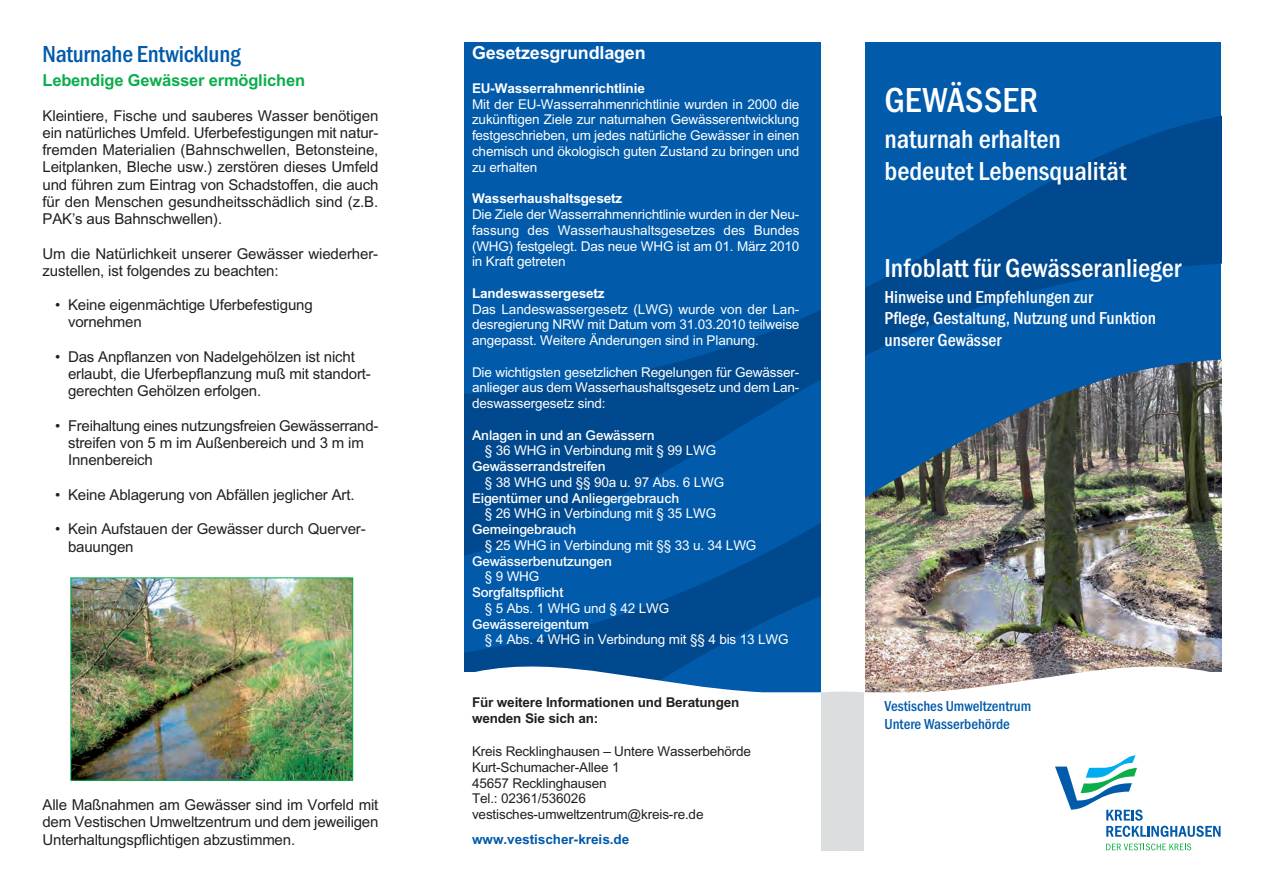
<style>
.page{position:relative;width:1263px;height:893px;background:#fff}
.page>*{position:absolute;margin:0;border:0;box-sizing:border-box;transform-origin:0 0}
.t1{font:500 condensed 36px "Franklin Gothic";letter-spacing:.005em;color:#fff}
.t2{font:500 condensed 27px/32.4px "Franklin Gothic";color:#fff}
.t3{font:500 condensed 24px "Franklin Gothic";letter-spacing:-.01em;color:#015aaa}
.t4{font:500 condensed 18px/21.6px "Franklin Gothic";color:#fff}
.t5{font:700 18px "Arial";letter-spacing:-.01em;color:#fff}
.t6{font:700 16.5px "Arial";letter-spacing:-.01em;color:#0cae4c}
.t7{font:15px/17.2px "Arial";letter-spacing:-.01em;color:#231f20}
.t8{font:500 condensed 15px/18px "Franklin Gothic";color:#015aaa}
.t9{font:13.5px/15.8px "Arial";letter-spacing:-.01em;color:#fff;text-align:justify}
.t10{font:500 13.5px "Arial";letter-spacing:-.01em;color:#fff}
.t11{font:13.5px/15.8px "Arial";letter-spacing:-.01em;color:#231f20}
.t12{font:700 13.5px "Arial";letter-spacing:-.01em;color:#fff}
.t13{font:700 13.5px/15.8px "Arial";letter-spacing:-.01em;color:#231f20}
.t14{font:700 13.5px "Arial";color:#015aaa}
</style>
<div class="page">
<div style="left:464px;top:42px;width:757px;height:819px;background:#015aaa"></div>
<img style="left:464px;top:583px;width:757px;height:71px">
<img style="left:642px;top:577px;width:339px;height:77px">
<svg style="left:464px;top:98px;width:757px;height:479px"></svg>
<div style="left:821px;top:42px;width:43px;height:819px;background:#fff"></div>
<svg style="left:464px;top:654px;width:378px;height:207px;background:#dee9f2"></svg>
<svg style="left:821px;top:654px;width:21px;height:196px;fill:#dcdddf"></svg>
<svg style="left:842px;top:654px;width:379px;height:207px;background:#f2efee"></svg>
<svg style="left:842px;top:654px;width:22px;height:196px;fill:#dcdddf"></svg>
<div style="left:451px;top:672px;width:31px;height:189px;background:#fff"></div>
<div style="left:1208px;top:672px;width:31px;height:189px;background:#fff"></div>
<svg style="left:1106px;top:843px;width:85px;height:7px"></svg>
<svg style="left:1055px;top:755px;width:165px;height:82px;background:#d3e6ef"></svg>
<div style="left:838px;top:692px;width:8px;height:158px;background:#dcdddf"></div>
<img style="left:73px;top:580px;width:278px;height:198px">
<div style="left:71px;top:578px;width:282px;height:202px;border:1px solid #0cae4c"></div>
<h3 class="t3" style="left:43px;top:46px;width:200px">Naturnahe Entwicklung</h3>
<p class="t6" style="left:43px;top:74px;width:264px">Lebendige Gewässer ermöglichen</p>
<p class="t7" style="left:43px;top:108px;width:337px;text-align:justify">Kleintiere, Fische und sauberes Wasser benötigen ein natürliches Umfeld. Uferbefestigungen mit natur&shy;fremden Materialien (Bahnschwellen, Betonsteine, Leitplanken, Bleche usw.) zerstören dieses Umfeld und führen zum Eintrag von Schadstoffen, die auch für den Menschen gesundheitsschädlich sind (z.B.<br>PAK’s aus Bahnschwellen).</p>
<p class="t7" style="left:43px;top:246px;width:337px">Um die Natürlichkeit unserer Gewässer wiederher&shy;zustellen, ist folgendes zu beachten:</p>
<p class="t7" style="left:68px;top:298px;width:246px;text-indent:-13px">• Keine eigenmächtige Uferbefestigung vornehmen</p>
<p class="t7" style="left:68px;top:349px;width:304px;text-indent:-13px">• Das Anpflanzen von Nadelgehölzen ist nicht erlaubt, die Uferbepflanzung muß mit standort&shy;gerechten Gehölzen erfolgen.</p>
<p class="t7" style="left:68px;top:418px;width:312px;text-indent:-13px">• Freihaltung eines nutzungsfreien Gewässerrand&shy;streifen von 5 m im Außenbereich und 3 m im<br>Innenbereich</p>
<p class="t7" style="left:55px;top:487px;width:301px">• Keine Ablagerung von Abfällen jeglicher Art.</p>
<p class="t7" style="left:68px;top:522px;width:299px;text-indent:-13px">• Kein Aufstauen der Gewässer durch Querver&shy;bauungen</p>
<p class="t7" style="left:43px;top:797px;width:337px;text-align:justify">Alle Maßnahmen am Gewässer sind im Vorfeld mit dem Vestischen Umweltzentrum und dem jeweiligen Unterhaltungspflichtigen abzustimmen.</p>
<p class="t5" style="left:472px;top:46px;width:175px">Gesetzesgrundlagen</p>
<p class="t12" style="left:472px;top:83px;width:174px">EU-Wasserrahmenrichtlinie</p>
<p class="t9" style="left:472px;top:97px;width:329px">Mit der EU-Wasserrahmenrichtlinie wurden in 2000 die zukünftigen Ziele zur naturnahen Gewässerentwicklung festgeschrieben, um jedes natürliche Gewässer in einen chemisch und ökologisch guten Zustand zu bringen und zu erhalten</p>
<p class="t12" style="left:472px;top:194px;width:152px">Wasserhaushaltsgesetz</p>
<p class="t9" style="left:472px;top:208px;width:329px">Die Ziele der Wasserrahmenrichtlinie wurden in der Neu&shy;fassung des Wasserhaushaltsgesetzes des Bundes (WHG) festgelegt. Das neue WHG ist am 01. März 2010 in Kraft getreten</p>
<p class="t12" style="left:472px;top:288px;width:134px">Landeswassergesetz</p>
<p class="t9" style="left:472px;top:302px;width:329px">Das Landeswassergesetz (LWG) wurde von der Lan&shy;desregierung NRW mit Datum vom 31.03.2010 teilweise angepasst. Weitere Änderungen sind in Planung.</p>
<p class="t9" style="left:472px;top:365px;width:329px">Die wichtigsten gesetzlichen Regelungen für Gewässer&shy;anlieger aus dem Wasserhaushaltsgesetz und dem Lan&shy;deswassergesetz sind:</p>
<p class="t10" style="left:472px;top:430px;width:184px">Anlagen in und an Gewässern</p>
<p class="t9" style="left:485px;top:444px;width:233px">§ 36 WHG in Verbindung mit § 99 LWG</p>
<p class="t10" style="left:472px;top:461px;width:135px">Gewässerrandstreifen</p>
<p class="t9" style="left:485px;top:475px;width:241px">§ 38 WHG und §§ 90a u. 97 Abs. 6 LWG</p>
<p class="t10" style="left:472px;top:493px;width:209px">Eigentümer und Anliegergebrauch</p>
<p class="t9" style="left:485px;top:507px;width:233px">§ 26 WHG in Verbindung mit § 35 LWG</p>
<p class="t10" style="left:472px;top:524px;width:106px">Gemeingebrauch</p>
<p class="t9" style="left:485px;top:538px;width:273px">§ 25 WHG in Verbindung mit §§ 33 u. 34 LWG</p>
<p class="t10" style="left:472px;top:556px;width:141px">Gewässerbenutzungen</p>
<p class="t9" style="left:485px;top:570px;width:56px">§ 9 WHG</p>
<p class="t10" style="left:472px;top:587px;width:93px">Sorgfaltspflicht</p>
<p class="t9" style="left:485px;top:601px;width:186px">§ 5 Abs. 1 WHG und § 42 LWG</p>
<p class="t10" style="left:472px;top:619px;width:119px">Gewässereigentum</p>
<p class="t9" style="left:485px;top:633px;width:305px">§ 4 Abs. 4 WHG in Verbindung mit §§ 4 bis 13 LWG</p>
<p class="t13" style="left:472px;top:696px;width:269px">Für weitere Informationen und Beratungen wenden Sie sich an:</p>
<p class="t11" style="left:472px;top:745px;width:281px">Kreis Recklinghausen – Untere Wasserbehörde<br>Kurt-Schumacher-Allee 1<br>45657 Recklinghausen<br>Tel.: 02361/536026 vestisches-umweltzentrum@kreis-re.de</p>
<p class="t14" style="left:472px;top:835px;width:159px">www.vestischer-kreis.de</p>
<h1 class="t1" style="left:884px;top:88px;width:155px">GEWÄSSER</h1>
<h2 class="t2" style="left:884px;top:125px;width:243px">naturnah erhalten bedeutet Lebensqualität</h2>
<h2 class="t2" style="left:884px;top:254px;width:298px">Infoblatt für Gewässeranlieger</h2>
<p class="t4" style="left:884px;top:287px;width:273px">Hinweise und Empfehlungen zur<br>Pflege, Gestaltung, Nutzung und Funktion unserer Gewässer</p>
<p class="t8" style="left:884px;top:698px;width:148px">Vestisches Umweltzentrum<br>Untere Wasserbehörde</p>
</div>
